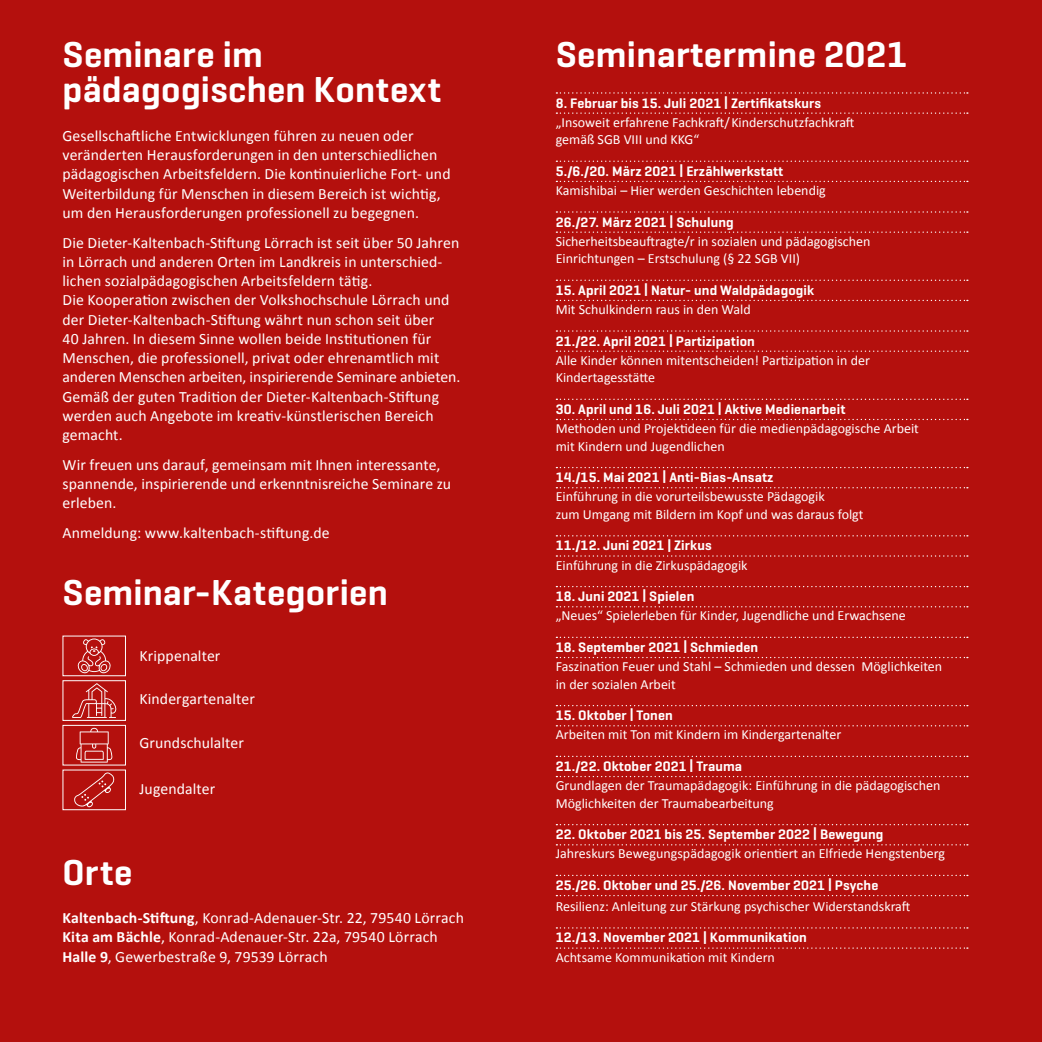
<style>
.page{position:relative;width:1042px;height:1042px;background:#b4100d}
.page>*{position:absolute;margin:0;border:0;box-sizing:border-box;transform-origin:0 0}
.t1{font:600 36.75px/35px "Geogrotesque";letter-spacing:.01em;color:#fff}
.t2{font:15.75px/19.2px "Calibri";letter-spacing:.005em;color:#fff}
.t3{font:14px/17.5px "Calibri";color:#fff}
.t4{font:600 14px "Geogrotesque";letter-spacing:.01em;color:#fff}
.s1{font-weight:700}
</style>
<div class="page">
<svg style="left:556px;top:92px;width:412px;height:2px"></svg>
<svg style="left:556px;top:112px;width:412px;height:2px"></svg>
<svg style="left:556px;top:161px;width:412px;height:1px"></svg>
<svg style="left:556px;top:181px;width:412px;height:1px"></svg>
<svg style="left:556px;top:211px;width:412px;height:2px"></svg>
<svg style="left:556px;top:231px;width:412px;height:2px"></svg>
<svg style="left:556px;top:280px;width:412px;height:1px"></svg>
<svg style="left:556px;top:300px;width:412px;height:1px"></svg>
<svg style="left:556px;top:330px;width:412px;height:2px"></svg>
<svg style="left:556px;top:350px;width:412px;height:2px"></svg>
<svg style="left:556px;top:399px;width:412px;height:1px"></svg>
<svg style="left:556px;top:419px;width:412px;height:1px"></svg>
<svg style="left:556px;top:467px;width:412px;height:1px"></svg>
<svg style="left:556px;top:487px;width:412px;height:1px"></svg>
<svg style="left:556px;top:535px;width:412px;height:1px"></svg>
<svg style="left:556px;top:555px;width:412px;height:2px"></svg>
<svg style="left:556px;top:586px;width:412px;height:1px"></svg>
<svg style="left:556px;top:606px;width:412px;height:1px"></svg>
<svg style="left:556px;top:637px;width:412px;height:1px"></svg>
<svg style="left:556px;top:657px;width:412px;height:1px"></svg>
<svg style="left:556px;top:705px;width:412px;height:1px"></svg>
<svg style="left:556px;top:725px;width:412px;height:1px"></svg>
<svg style="left:556px;top:756px;width:412px;height:1px"></svg>
<svg style="left:556px;top:776px;width:412px;height:1px"></svg>
<svg style="left:556px;top:824px;width:412px;height:1px"></svg>
<svg style="left:556px;top:844px;width:412px;height:1px"></svg>
<svg style="left:556px;top:875px;width:412px;height:1px"></svg>
<svg style="left:556px;top:895px;width:412px;height:1px"></svg>
<svg style="left:556px;top:927px;width:412px;height:1px"></svg>
<svg style="left:556px;top:947px;width:412px;height:2px"></svg>
<div style="left:63px;top:680px;width:63px;height:41px;background:#b4100d;border:1px solid #fff"></div>
<div style="left:63px;top:725px;width:63px;height:40px;background:#b4100d;border:1px solid #fff"></div>
<div style="left:63px;top:769px;width:63px;height:41px;background:#b4100d;border:1px solid #fff"></div>
<svg style="left:76px;top:728px;width:37px;height:34px"></svg>
<svg style="left:72px;top:683px;width:45px;height:35px"></svg>
<svg style="left:78px;top:638px;width:33px;height:35px"></svg>
<svg style="left:74px;top:772px;width:41px;height:35px"></svg>
<h1 class="t1" style="left:63px;top:37px;width:380px">Seminare im pädagogischen Kontext</h1>
<p class="t2" style="left:63px;top:125px;width:390px">Gesellschaftliche Entwicklungen führen zu neuen oder veränderten Herausforderungen in den unterschiedlichen pädagogischen Arbeitsfeldern. Die kontinuierliche Fort- und Weiterbildung für Menschen in diesem Bereich ist wichtig, um den Herausforderungen professionell zu begegnen.</p>
<p class="t2" style="left:63px;top:232px;width:399px">Die Dieter-Kaltenbach-Stiftung Lörrach ist seit über 50 Jahren in Lörrach und anderen Orten im Landkreis in unterschied&shy;lichen sozialpädagogischen Arbeitsfeldern tätig.<br>Die Kooperation zwischen der Volkshochschule Lörrach und der Dieter-Kaltenbach-Stiftung währt nun schon seit über<br>40 Jahren. In diesem Sinne wollen beide Institutionen für Menschen, die professionell, privat oder ehrenamtlich mit anderen Menschen arbeiten, inspirierende Seminare anbieten.<br>Gemäß der guten Tradition der Dieter-Kaltenbach-Stiftung werden auch Angebote im kreativ-künstlerischen Bereich gemacht.</p>
<p class="t2" style="left:63px;top:454px;width:390px">Wir freuen uns darauf, gemeinsam mit Ihnen interessante, spannende, inspirierende und erkenntnisreiche Seminare zu erleben.</p>
<p class="t2" style="left:63px;top:522px;width:269px">Anmeldung: www.kaltenbach-stiftung.de</p>
<h1 class="t1" style="left:63px;top:574px;width:327px">Seminar-Kategorien</h1>
<p class="t2" style="left:140px;top:645px;width:82px">Krippenalter</p>
<p class="t2" style="left:140px;top:689px;width:117px">Kindergartenalter</p>
<p class="t2" style="left:140px;top:732px;width:106px">Grundschulalter</p>
<p class="t2" style="left:140px;top:778px;width:77px">Jugendalter</p>
<h1 class="t1" style="left:63px;top:854px;width:72px">Orte</h1>
<p class="t2" style="left:63px;top:907px;width:403px"><span class="s1">Kaltenbach-Stiftung</span>, Konrad-Adenauer-Str. 22, 79540 Lörrach<br><span class="s1">Kita am Bächle</span>, Konrad-Adenauer-Str. 22a, 79540 Lörrach<br><span class="s1">Halle 9</span>, Gewerbestraße 9, 79539 Lörrach</p>
<h1 class="t1" style="left:556px;top:37px;width:353px">Seminartermine 2021</h1>
<p class="t4" style="left:556px;top:94px;width:267px">8. Februar bis 15. Juli 2021 | Zertifikatskurs</p>
<p class="t3" style="left:556px;top:113px;width:300px">„Insoweit erfahrene Fachkraft/Kinderschutzfachkraft gemäß SGB VIII und KKG“</p>
<p class="t4" style="left:556px;top:162px;width:229px">5./6./20. März 2021 | Erzählwerkstatt</p>
<p class="t3" style="left:556px;top:181px;width:272px">Kamishibai – Hier werden Geschichten lebendig</p>
<p class="t4" style="left:556px;top:213px;width:179px">26./27. März 2021 | Schulung</p>
<p class="t3" style="left:556px;top:232px;width:316px">Sicherheitsbeauftragte/r in sozialen und pädagogischen<br>Einrichtungen – Erstschulung (§ 22 SGB VII)</p>
<p class="t4" style="left:556px;top:281px;width:260px">15. April 2021 | Natur- und Waldpädagogik</p>
<p class="t3" style="left:556px;top:300px;width:197px">Mit Schulkindern raus in den Wald</p>
<p class="t4" style="left:556px;top:332px;width:201px">21./22. April 2021 | Partizipation</p>
<p class="t3" style="left:556px;top:351px;width:316px">Alle Kinder können mitentscheiden! Partizipation in der<br>Kindertagesstätte</p>
<p class="t4" style="left:556px;top:400px;width:291px">30. April und 16. Juli 2021 | Aktive Medienarbeit</p>
<p class="t3" style="left:556px;top:419px;width:365px">Methoden und Projektideen für die medienpädagogische Arbeit mit Kindern und Jugendlichen</p>
<p class="t4" style="left:556px;top:469px;width:219px">14./15. Mai 2021 | Anti-Bias-Ansatz</p>
<p class="t3" style="left:556px;top:487px;width:309px">Einführung in die vorurteilsbewusste Pädagogik<br>zum Umgang mit Bildern im Kopf und was daraus folgt</p>
<p class="t4" style="left:556px;top:537px;width:157px">11./12. Juni 2021 | Zirkus</p>
<p class="t3" style="left:556px;top:555px;width:193px">Einführung in die Zirkuspädagogik</p>
<p class="t4" style="left:556px;top:588px;width:140px">18. Juni 2021 | Spielen</p>
<p class="t3" style="left:556px;top:606px;width:352px">„Neues“ Spielerleben für Kinder, Jugendliche und Erwachsene</p>
<p class="t4" style="left:556px;top:638px;width:204px">18. September 2021 | Schmieden</p>
<p class="t3" style="left:556px;top:657px;width:388px">Faszination Feuer und Stahl – Schmieden und dessen Möglichkeiten in der sozialen Arbeit</p>
<p class="t4" style="left:556px;top:707px;width:118px">15. Oktober | Tonen</p>
<p class="t3" style="left:556px;top:725px;width:287px">Arbeiten mit Ton mit Kindern im Kindergartenalter</p>
<p class="t4" style="left:556px;top:757px;width:188px">21./22. Oktober 2021 | Trauma</p>
<p class="t3" style="left:556px;top:776px;width:386px">Grundlagen der Traumapädagogik: Einführung in die pädagogischen<br>Möglichkeiten der Traumabearbeitung</p>
<p class="t4" style="left:556px;top:826px;width:329px">22. Oktober 2021 bis 25. September 2022 | Bewegung</p>
<p class="t3" style="left:556px;top:844px;width:391px">Jahreskurs Bewegungspädagogik orientiert an Elfriede Hengstenberg</p>
<p class="t4" style="left:556px;top:876px;width:324px">25./26. Oktober und 25./26. November 2021 | Psyche</p>
<p class="t3" style="left:556px;top:897px;width:356px">Resilienz: Anleitung zur Stärkung psychischer Widerstandskraft</p>
<p class="t4" style="left:556px;top:929px;width:253px">12./13. November 2021 | Kommunikation</p>
<p class="t3" style="left:556px;top:947px;width:221px">Achtsame Kommunikation mit Kindern</p>
</div>
